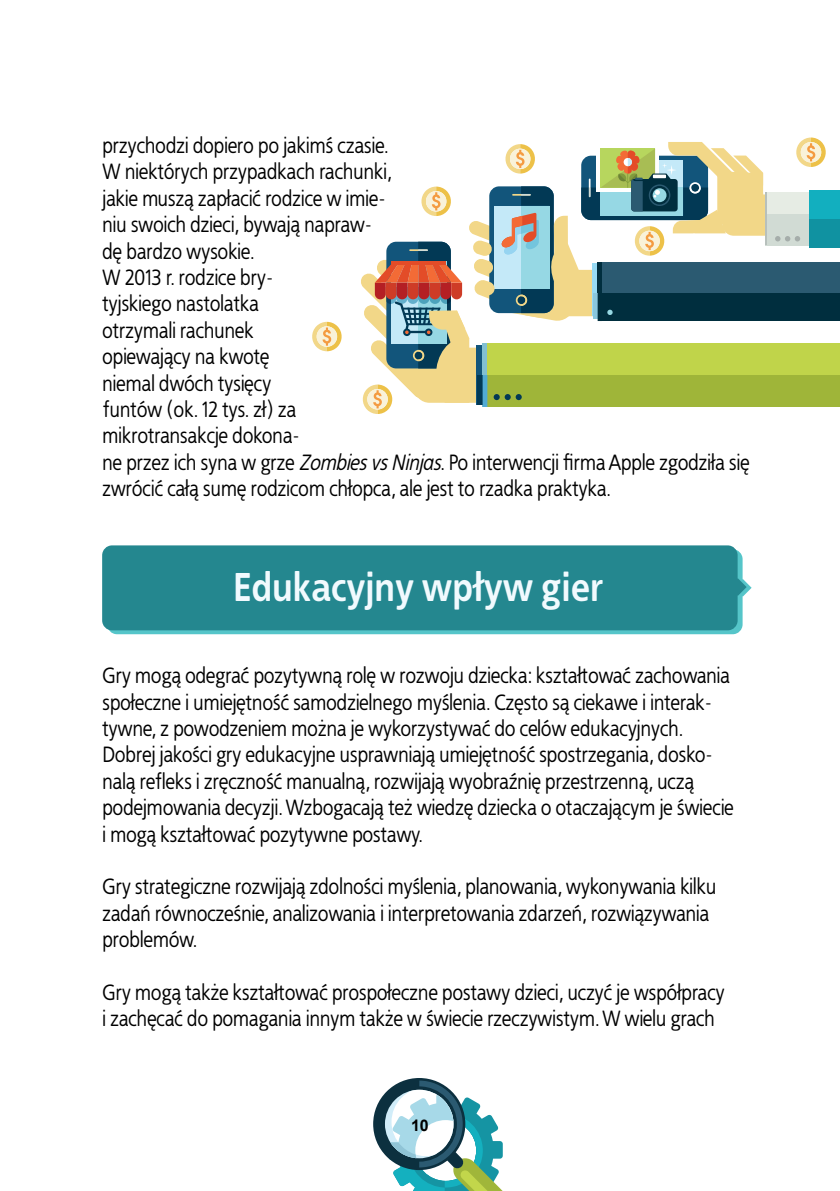
<style>
.page{position:relative;width:840px;height:1191px;background:#fff}
.page>*{position:absolute;margin:0;border:0;box-sizing:border-box;transform-origin:0 0}
.t1{font:700 40px "EFN Bureau OT";color:#f1fafe}
.t2{font:22px/26.4px "EFN Bureau OT";letter-spacing:-.01em;color:#000}
.t3{font:700 16px "Arial";color:#000}
.s1{font-style:italic}
</style>
<div class="page">
<svg style="left:373px;top:1078px;width:130px;height:113px"></svg>
<svg style="left:312px;top:322px;width:30px;height:29px"></svg>
<svg style="left:361px;top:137px;width:478px;height:277px"></svg>
<svg style="left:107px;top:549px;width:635px;height:85px;background:#50bfc3"></svg>
<div style="left:102px;top:545px;width:635px;height:85px;background:#24878f;border-radius:10px"></div>
<svg style="left:737px;top:578px;width:14px;height:18px"></svg>
<p class="t2" style="left:102px;top:133px;width:648px">przychodzi dopiero po jakimś czasie.<br>W niektórych przypadkach rachunki,<br>jakie muszą zapłacić rodzice w imie-<br>niu swoich dzieci, bywają napraw-<br>dę bardzo wysokie.<br>W 2013 r. rodzice bry-<br>tyjskiego nastolatka<br>otrzymali rachunek<br>opiewający na kwotę<br>niemal dwóch tysięcy<br>funtów (ok. 12 tys. zł) za<br>mikrotransakcje dokona-<br>ne przez ich syna w grze <span class="s1">Zombies vs Ninjas</span>. Po interwencji firma Apple zgodziła się zwrócić całą sumę rodzicom chłopca, ale jest to rzadka praktyka.</p>
<h1 class="t1" style="left:233px;top:562px;width:371px">Edukacyjny wpływ gier</h1>
<p class="t2" style="left:102px;top:663px;width:632px">Gry mogą odegrać pozytywną rolę w rozwoju dziecka: kształtować zachowania społeczne i umiejętność samodzielnego myślenia. Często są ciekawe i interak&shy;tywne, z powodzeniem można je wykorzystywać do celów edukacyjnych.<br>Dobrej jakości gry edukacyjne usprawniają umiejętność spostrzegania, dosko&shy;nalą refleks i zręczność manualną, rozwijają wyobraźnię przestrzenną, uczą podejmowania decyzji. Wzbogacają też wiedzę dziecka o otaczającym je świecie i mogą kształtować pozytywne postawy.</p>
<p class="t2" style="left:102px;top:874px;width:615px">Gry strategiczne rozwijają zdolności myślenia, planowania, wykonywania kilku zadań równocześnie, analizowania i interpretowania zdarzeń, rozwiązywania problemów.</p>
<p class="t2" style="left:102px;top:979px;width:623px">Gry mogą także kształtować prospołeczne postawy dzieci, uczyć je współpracy i zachęcać do pomagania innym także w świecie rzeczywistym. W wielu grach</p>
<p class="t3" style="left:411px;top:1113px;width:19px">10</p>
</div>
